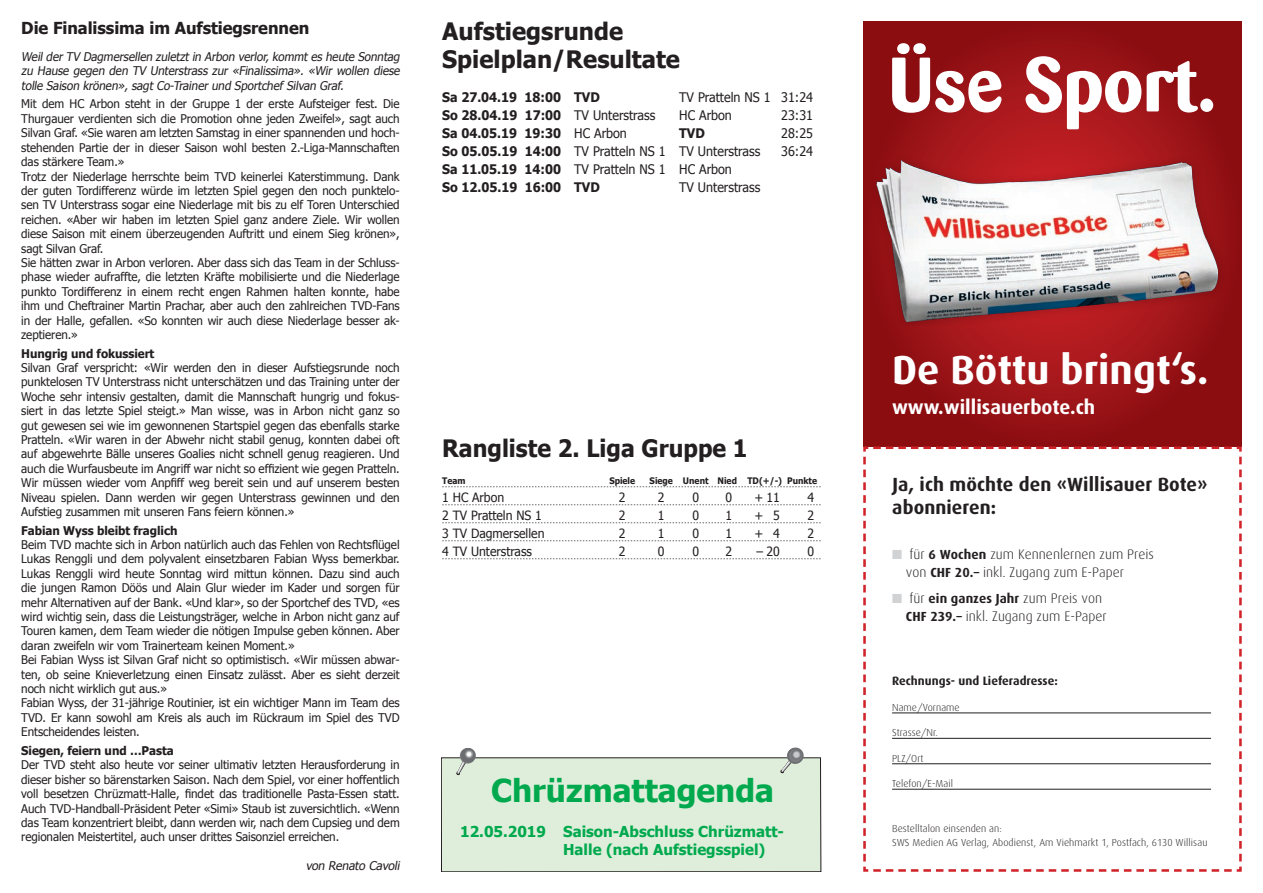
<style>
.page{position:relative;width:1263px;height:893px;background:#fff}
.page>*{position:absolute;margin:0;border:0;box-sizing:border-box;transform-origin:0 0}
.t1{font:700 76.35px "Barmeno";color:#fff}
.t2{font:700 40.5px "Dax";color:#fff}
.t3{font:700 31.5px "Tahoma";color:#00a94d}
.t4{font:700 24px/28.8px "Tahoma";color:#231f20}
.t5{font:700 24px "Tahoma";color:#231f20;scale:.96 1}
.t6{font:700 19.8px "Dax";color:#fff}
.t7{font:700 19.05px/23px "Dax";letter-spacing:.005em;color:#231f20}
.t8{font:700 16.5px "Tahoma";letter-spacing:-.005em;color:#231f20}
.t9{font:700 15px/18px "Tahoma";color:#00a94d}
.t10{font:300 13.8px/18px "Dax";color:#231f20}
.t11{font:700 13.2px/18px "Tahoma";color:#231f20;scale:.95 1}
.t12{font:13.2px "Tahoma";color:#231f20;scale:.95 1}
.t13{font:12.75px "Tahoma";color:#231f20;scale:.96 1}
.t14{font:700 12.15px "Dax";letter-spacing:.005em;color:#231f20}
.t15{font:12px/14.4px "Tahoma";letter-spacing:-.005em;color:#231f20}
.t16{font:italic 12px/14.4px "Tahoma";color:#231f20;text-align:justify}
.t17{font:700 12px "Tahoma";letter-spacing:-.005em;color:#231f20}
.t18{font:300 10.2px/14px "Dax";letter-spacing:.005em;color:#231f20}
.t19{font:700 9px "Tahoma";color:#231f20;scale:.94 1}
.s1{font-weight:400}
.s2{font-weight:700}
.s3{color:#d1d2d4}
.s4{font-weight:700;font-size:13.2px}
</style>
<div class="page">
<svg style="left:442px;top:486px;width:379px;height:1px"></svg>
<svg style="left:442px;top:504px;width:379px;height:1px"></svg>
<svg style="left:442px;top:522px;width:379px;height:1px"></svg>
<svg style="left:442px;top:540px;width:379px;height:1px"></svg>
<svg style="left:442px;top:558px;width:379px;height:1px"></svg>
<div style="left:441px;top:758px;width:380px;height:114px;background:#dfeedb"></div>
<div style="left:441px;top:758px;width:380px;height:114px;border:1px solid #231f20"></div>
<svg style="left:456px;top:748px;width:20px;height:27px"></svg>
<svg style="left:780px;top:747px;width:24px;height:26px"></svg>
<svg style="left:863px;top:325px;width:379px;height:120px;background:#971115"></svg>
<img style="left:863px;top:21px;width:379px;height:304px">
<svg style="left:863px;top:445px;width:379px;height:427px"></svg>
<hr style="left:892px;top:713px;width:319px;height:1px;background:#231f20">
<hr style="left:892px;top:738px;width:319px;height:1px;background:#231f20">
<hr style="left:892px;top:763px;width:319px;height:1px;background:#231f20">
<hr style="left:892px;top:789px;width:319px;height:1px;background:#231f20">
<h3 class="t8" style="left:21px;top:16px;width:289px">Die Finalissima im Aufstiegsrennen</h3>
<p class="t16" style="left:21px;top:49px;width:382px">Weil der TV Dagmersellen zuletzt in Arbon verlor, kommt es heute Sonntag zu Hause gegen den TV Unterstrass zur «Finalissima». «Wir wollen diese tolle Saison krönen», sagt Co-Trainer und Sportchef Silvan Graf.</p>
<p class="t15" style="left:21px;top:96px;width:380px">Mit dem HC Arbon steht in der Gruppe 1 der erste Aufsteiger fest. Die Thurgauer verdienten sich die Promotion ohne jeden Zweifel», sagt auch Silvan Graf. «Sie waren am letzten Samstag in einer spannenden und hoch&shy;stehenden Partie der in dieser Saison wohl besten 2.-Liga-Mannschaften das stärkere Team.»<br>Trotz der Niederlage herrschte beim TVD keinerlei Katerstimmung. Dank der guten Tordifferenz würde im letzten Spiel gegen den noch punktelo&shy;sen TV Unterstrass sogar eine Niederlage mit bis zu elf Toren Unterschied reichen. «Aber wir haben im letzten Spiel ganz andere Ziele. Wir wollen diese Saison mit einem überzeugenden Auftritt und einem Sieg krönen», sagt Silvan Graf.<br>Sie hätten zwar in Arbon verloren. Aber dass sich das Team in der Schluss&shy;phase wieder aufraffte, die letzten Kräfte mobilisierte und die Niederlage punkto Tordifferenz in einem recht engen Rahmen halten konnte, habe ihm und Cheftrainer Martin Prachar, aber auch den zahlreichen TVD-Fans in der Halle, gefallen. «So konnten wir auch diese Niederlage besser ak&shy;zeptieren.»</p>
<p class="t17" style="left:21px;top:345px;width:135px">Hungrig und fokussiert</p>
<p class="t15" style="left:21px;top:360px;width:380px;text-align:justify">Silvan Graf verspricht: «Wir werden den in dieser Aufstiegsrunde noch punktelosen TV Unterstrass nicht unterschätzen und das Training unter der Woche sehr intensiv gestalten, damit die Mannschaft hungrig und fokus&shy;siert in das letzte Spiel steigt.» Man wisse, was in Arbon nicht ganz so gut gewesen sei wie im gewonnenen Startspiel gegen das ebenfalls starke Pratteln. «Wir waren in der Abwehr nicht stabil genug, konnten dabei oft auf abgewehrte Bälle unseres Goalies nicht schnell genug reagieren. Und auch die Wurfausbeute im Angriff war nicht so effizient wie gegen Pratteln.<br>Wir müssen wieder vom Anpfiff weg bereit sein und auf unserem besten Niveau spielen. Dann werden wir gegen Unterstrass gewinnen und den Aufstieg zusammen mit unseren Fans feiern können.»</p>
<p class="t17" style="left:21px;top:522px;width:158px">Fabian Wyss bleibt fraglich</p>
<p class="t15" style="left:21px;top:537px;width:380px">Beim TVD machte sich in Arbon natürlich auch das Fehlen von Rechtsflügel Lukas Renggli und dem polyvalent einsetzbaren Fabian Wyss bemerkbar.<br>Lukas Renggli wird heute Sonntag wird mittun können. Dazu sind auch die jungen Ramon Döös und Alain Glur wieder im Kader und sorgen für mehr Alternativen auf der Bank. «Und klar», so der Sportchef des TVD, «es wird wichtig sein, dass die Leistungsträger, welche in Arbon nicht ganz auf Touren kamen, dem Team wieder die nötigen Impulse geben können. Aber daran zweifeln wir vom Trainerteam keinen Moment.»<br>Bei Fabian Wyss ist Silvan Graf nicht so optimistisch. «Wir müssen abwar&shy;ten, ob seine Knieverletzung einen Einsatz zulässt. Aber es sieht derzeit noch nicht wirklich gut aus.»<br>Fabian Wyss, der 31-jährige Routinier, ist ein wichtiger Mann im Team des TVD. Er kann sowohl am Kreis als auch im Rückraum im Spiel des TVD Entscheidendes leisten.</p>
<p class="t17" style="left:21px;top:742px;width:154px">Siegen, feiern und …Pasta</p>
<p class="t15" style="left:21px;top:757px;width:380px;text-align:justify">Der TVD steht also heute vor seiner ultimativ letzten Herausforderung in dieser bisher so bärenstarken Saison. Nach dem Spiel, vor einer hoffentlich voll besetzen Chrüzmatt-Halle, findet das traditionelle Pasta-Essen statt.<br>Auch TVD-Handball-Präsident Peter «Simi» Staub ist zuversichtlich. «Wenn das Team konzentriert bleibt, dann werden wir, nach dem Cupsieg und dem regionalen Meistertitel, auch unser drittes Saisonziel erreichen.</p>
<p class="t16" style="left:306px;top:858px;width:98px">von Renato Cavoli</p>
<h3 class="t4" style="left:442px;top:15px;width:239px">Aufstiegsrunde<br>Spielplan/Resultate</h3>
<p class="t11" style="left:442px;top:88px;width:167px">Sa 27.04.19 18:00 TVD</p>
<p class="t12" style="left:679px;top:89px;width:142px">TV Pratteln NS 1 31:24</p>
<p class="t11" style="left:442px;top:106px;width:226px">So 28.04.19 17:00 <span class="s1">TV Unterstrass</span></p>
<p class="t12" style="left:679px;top:107px;width:57px">HC Arbon</p>
<p class="t12" style="left:781px;top:107px;width:35px">23:31</p>
<p class="t11" style="left:442px;top:124px;width:196px">Sa 04.05.19 19:30 <span class="s1">HC Arbon</span></p>
<p class="t11" style="left:679px;top:124px;width:28px">TVD</p>
<p class="t12" style="left:781px;top:125px;width:35px">28:25</p>
<p class="t12" style="left:442px;top:143px;width:336px"><span class="s2">So 05.05.19 14:00</span> TV Pratteln NS 1 TV Unterstrass</p>
<p class="t12" style="left:781px;top:143px;width:35px">36:24</p>
<p class="t11" style="left:442px;top:160px;width:306px">Sa 11.05.19 14:00 <span class="s1">TV Pratteln NS 1 HC Arbon<br></span>So 12.05.19 16:00 TVD</p>
<p class="t12" style="left:679px;top:179px;width:87px">TV Unterstrass</p>
<h3 class="t5" style="left:442px;top:431px;width:320px">Rangliste 2. Liga Gruppe 1</h3>
<p class="t19" style="left:442px;top:474px;width:26px">Team</p>
<p class="t19" style="left:609px;top:474px;width:29px">Spiele</p>
<p class="t19" style="left:650px;top:474px;width:180px">Siege Unent Nied TD(+/-) Punkte</p>
<p class="t13" style="left:442px;top:488px;width:66px">1 HC Arbon</p>
<p class="t13" style="left:619px;top:488px;width:8px">2</p>
<p class="t13" style="left:658px;top:488px;width:8px">2</p>
<p class="t13" style="left:692px;top:488px;width:8px">0</p>
<p class="t13" style="left:725px;top:488px;width:8px">0</p>
<p class="t13" style="left:754px;top:488px;width:28px">+ 11</p>
<p class="t13" style="left:808px;top:488px;width:8px">4</p>
<p class="t13" style="left:442px;top:506px;width:105px">2 TV Pratteln NS 1</p>
<p class="t13" style="left:619px;top:506px;width:8px">2</p>
<p class="t13" style="left:658px;top:506px;width:8px">1</p>
<p class="t13" style="left:692px;top:506px;width:8px">0</p>
<p class="t13" style="left:725px;top:506px;width:8px">1</p>
<p class="t13" style="left:754px;top:506px;width:28px">+ 5</p>
<p class="t13" style="left:808px;top:506px;width:8px">2</p>
<p class="t13" style="left:442px;top:524px;width:108px">3 TV Dagmersellen</p>
<p class="t13" style="left:619px;top:524px;width:8px">2</p>
<p class="t13" style="left:658px;top:524px;width:8px">1</p>
<p class="t13" style="left:692px;top:524px;width:8px">0</p>
<p class="t13" style="left:725px;top:524px;width:8px">1</p>
<p class="t13" style="left:754px;top:524px;width:28px">+ 4</p>
<p class="t13" style="left:808px;top:524px;width:8px">2</p>
<p class="t13" style="left:442px;top:542px;width:95px">4 TV Unterstrass</p>
<p class="t13" style="left:619px;top:542px;width:8px">2</p>
<p class="t13" style="left:658px;top:542px;width:8px">0</p>
<p class="t13" style="left:692px;top:542px;width:8px">0</p>
<p class="t13" style="left:725px;top:542px;width:8px">2</p>
<p class="t13" style="left:757px;top:542px;width:26px">– 20</p>
<p class="t13" style="left:808px;top:542px;width:8px">0</p>
<h3 class="t3" style="left:491px;top:768px;width:284px">Chrüzmattagenda</h3>
<p class="t9" style="left:563px;top:822px;width:222px;text-indent:-103px">12.05.2019 Saison-Abschluss Chrüzmatt-<br>Halle (nach Aufstiegsspiel)</p>
<h1 class="t1" style="left:889px;top:39px;width:329px">Üse Sport.</h1>
<h2 class="t2" style="left:892px;top:347px;width:318px">De Böttu bringt‘s.</h2>
<h3 class="t6" style="left:892px;top:396px;width:205px">www.willisauerbote.ch</h3>
<h3 class="t7" style="left:892px;top:473px;width:317px">Ja, ich möchte den «Willisauer Bote» abonnieren:</h3>
<p class="t10" style="left:906px;top:546px;width:249px;text-indent:-14px"><span class="s3">■</span> für <span class="s4">6 Wochen</span> zum Kennenlernen zum Preis von <span class="s4">CHF 20.–</span> inkl. Zugang zum E-Paper</p>
<p class="t10" style="left:906px;top:590px;width:202px;text-indent:-14px"><span class="s3">■</span> für <span class="s4">ein ganzes Jahr</span> zum Preis von<br><span class="s4">CHF 239.–</span> inkl. Zugang zum E-Paper</p>
<p class="t14" style="left:892px;top:674px;width:167px">Rechnungs- und Lieferadresse:</p>
<p class="t18" style="left:892px;top:700px;width:69px">Name/Vorname</p>
<p class="t18" style="left:892px;top:726px;width:47px">Strasse/Nr.</p>
<p class="t18" style="left:892px;top:751px;width:33px">PLZ/Ort</p>
<p class="t18" style="left:892px;top:777px;width:62px">Telefon/E-Mail</p>
<p class="t18" style="left:892px;top:822px;width:317px">Bestelltalon einsenden an:<br>SWS Medien AG Verlag, Abodienst, Am Viehmarkt 1, Postfach, 6130 Willisau</p>
</div>
